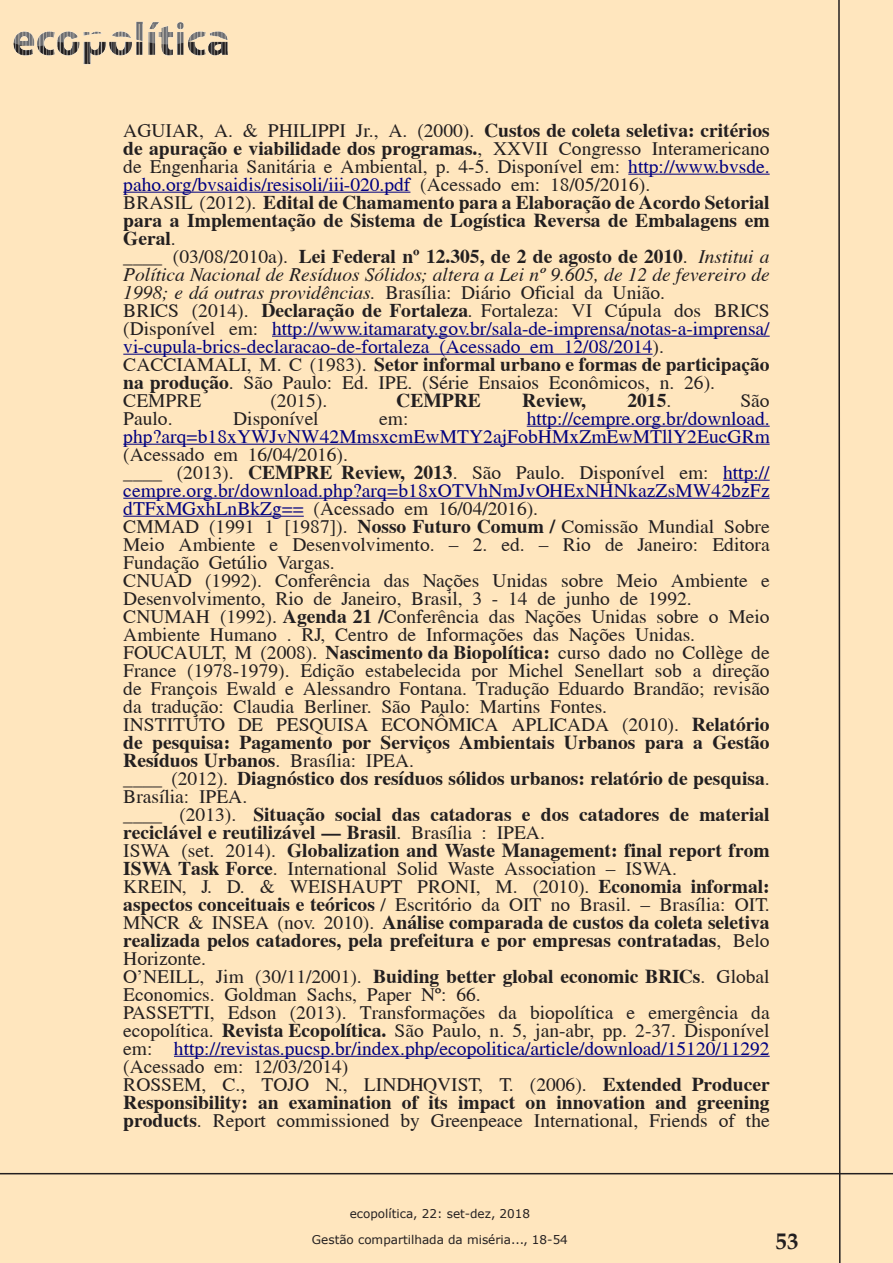
<style>
.page{position:relative;width:893px;height:1263px;background:#fff}
.page>*{position:absolute;margin:0;border:0;box-sizing:border-box;transform-origin:0 0}
.t1{font:700 22.5px "Book Antiqua";color:#231f20}
._6_bibliografia_corp{font:19.5px/18px "Cardiff";color:#231f20;text-align:justify}
._6_bibliografia_corp-2{font:700 19.5px/18px "Cardiff";color:#231f20;text-align:justify}
._6_bibliografia_corp-3{font:19.5px/18px "Cardiff";color:#000080;text-align:justify}
._6_bibliografia_corp-4{font:italic 19.5px/18px "Cardiff";color:#231f20;text-align:justify}
.t2{font:12px/25.7px "Verdana";color:#231f20;text-align:center}
.s1{font-weight:700}
.s2{color:#000080}
.s3{font-weight:400}
.s4{font-style:normal}
.s5{font-weight:700;font-style:normal}
.s6{color:#231f20}
.s7{font-weight:700;color:#231f20}
.s8{font-style:italic;color:#231f20}
</style>
<div class="page">
<img style="left:12px;top:17px;width:219px;height:51px">
<hr style="left:0;top:1173px;width:893px;height:1px;background:#231f20">
<svg style="left:837px;top:0;width:4px;height:1263px"></svg>
<hr style="left:628px;top:174px;width:142px;height:1px;background:#000080">
<hr style="left:123px;top:192px;width:287px;height:1px;background:#000080">
<hr style="left:272px;top:336px;width:498px;height:1px;background:#000080">
<hr style="left:123px;top:354px;width:530px;height:1px;background:#000080">
<hr style="left:527px;top:426px;width:243px;height:1px;background:#000080">
<hr style="left:123px;top:444px;width:647px;height:1px;background:#000080">
<hr style="left:723px;top:480px;width:47px;height:1px;background:#000080">
<hr style="left:123px;top:498px;width:647px;height:1px;background:#000080">
<hr style="left:123px;top:516px;width:181px;height:1px;background:#000080">
<hr style="left:174px;top:1056px;width:596px;height:1px;background:#000080">
<p class="_6_bibliografia_corp" style="left:123px;top:121px;width:648px">AGUIAR, A. &amp; PHILIPPI Jr., A. (2000). <span class="s1">Custos de coleta seletiva: critérios de apuração e viabilidade dos programas.</span>, XXVII Congresso Interamericano de Engenharia Sanitária e Ambiental, p. 4-5. Disponível em: <span class="s2">http://www.bvsde. paho.org/bvsaidis/resisoli/iii-020.pdf</span> (Acessado em: 18/05/2016).</p>
<p class="_6_bibliografia_corp-2" style="left:123px;top:193px;width:648px"><span class="s3">BRASIL (2012).</span> Edital de Chamamento para a Elaboração de Acordo Setorial para a Implementação de Sistema de Logística Reversa de Embalagens em Geral<span class="s3">.</span></p>
<p class="_6_bibliografia_corp-4" style="left:123px;top:247px;width:648px"><span class="s4">____ (03/08/2010a).</span> <span class="s5">Lei Federal nº 12.305, de 2 de agosto de 2010</span><span class="s4">.</span> Institui a Política Nacional de Resíduos Sólidos; altera a Lei nº 9.605, de 12 de fevereiro de 1998; e dá outras providências. <span class="s4">Brasília: Diário Oficial da União.</span></p>
<p class="_6_bibliografia_corp-3" style="left:123px;top:301px;width:648px"><span class="s6">BRICS (2014).</span> <span class="s7">Declaração de Fortaleza</span><span class="s8">.</span> <span class="s6">Fortaleza: VI Cúpula dos BRICS (Disponível em:</span> http://www.itamaraty.gov.br/sala-de-imprensa/notas-a-imprensa/ vi-cupula-brics-declaracao-de-fortaleza (Acessado em 12/08/2014<span class="s6">).</span></p>
<p class="_6_bibliografia_corp" style="left:123px;top:355px;width:648px">CACCIAMALI, M. C (1983). <span class="s1">Setor informal urbano e formas de participação na produção</span>. São Paulo: Ed. IPE. (Série Ensaios Econômicos, n. 26).</p>
<p class="_6_bibliografia_corp" style="left:123px;top:391px;width:80px">CEMPRE</p>
<p class="_6_bibliografia_corp" style="left:270px;top:391px;width:58px">(2015).</p>
<p class="_6_bibliografia_corp-2" style="left:396px;top:391px;width:86px">CEMPRE</p>
<p class="_6_bibliografia_corp-2" style="left:522px;top:391px;width:65px">Review,</p>
<p class="_6_bibliografia_corp-2" style="left:627px;top:391px;width:45px">2015<span class="s3">.</span></p>
<p class="_6_bibliografia_corp" style="left:740px;top:391px;width:31px">São</p>
<p class="_6_bibliografia_corp" style="left:123px;top:409px;width:51px">Paulo.</p>
<p class="_6_bibliografia_corp" style="left:233px;top:409px;width:87px">Disponível</p>
<p class="_6_bibliografia_corp" style="left:379px;top:409px;width:31px">em:</p>
<p class="_6_bibliografia_corp-3" style="left:123px;top:409px;width:648px;text-indent:403px">http://cempre.org.br/download. php?arq=b18xYWJvNW42MmsxcmEwMTY2ajFobHMxZmEwMTllY2EucGRm <span class="s6">(Acessado em 16/04/2016).</span></p>
<p class="_6_bibliografia_corp-3" style="left:123px;top:463px;width:648px"><span class="s6">____ (2013).</span> <span class="s7">CEMPRE Review, 2013</span><span class="s6">. São Paulo. Disponível em:</span> http:// cempre.org.br/download.php?arq=b18xOTVhNmJvOHExNHNkazZsMW42bzFz dTFxMGxhLnBkZg== <span class="s6">(Acessado em 16/04/2016).</span></p>
<p class="_6_bibliografia_corp" style="left:123px;top:517px;width:648px">CMMAD (1991 1 [1987]). <span class="s1">Nosso Futuro Comum /</span> Comissão Mundial Sobre Meio Ambiente e Desenvolvimento. – 2. ed. – Rio de Janeiro: Editora Fundação Getúlio Vargas.</p>
<p class="_6_bibliografia_corp" style="left:123px;top:571px;width:648px">CNUAD (1992). Conferência das Nações Unidas sobre Meio Ambiente e<br>Desenvolvimento, Rio de Janeiro, Brasil, 3 - 14 de junho de 1992.</p>
<p class="_6_bibliografia_corp" style="left:123px;top:607px;width:648px">CNUMAH (1992). <span class="s1">Agenda 21 /</span>Conferência das Nações Unidas sobre o Meio<br>Ambiente Humano . RJ, Centro de Informações das Nações Unidas.</p>
<p class="_6_bibliografia_corp" style="left:123px;top:643px;width:648px">FOUCAULT, M (2008). <span class="s1">Nascimento da Biopolítica:</span> curso dado no Collège de France (1978-1979). Edição estabelecida por Michel Senellart sob a direção de François Ewald e Alessandro Fontana. Tradução Eduardo Brandão; revisão da tradução: Claudia Berliner. São Paulo: Martins Fontes.</p>
<p class="_6_bibliografia_corp-2" style="left:123px;top:715px;width:648px"><span class="s3">INSTITUTO DE PESQUISA ECONÔMICA APLICADA (2010).</span> Relatório de pesquisa: Pagamento por Serviços Ambientais Urbanos para a Gestão Resíduos Urbanos<span class="s3">. Brasília: IPEA.</span></p>
<p class="_6_bibliografia_corp-2" style="left:123px;top:769px;width:648px"><span class="s3">____ (2012).</span> Diagnóstico dos resíduos sólidos urbanos: relatório de pesquisa<span class="s3">.<br>Brasília: IPEA.</span></p>
<p class="_6_bibliografia_corp-2" style="left:123px;top:805px;width:648px"><span class="s3">____ (2013).</span> Situação social das catadoras e dos catadores de material reciclável e reutilizável – Brasil<span class="s3">. Brasília : IPEA.</span></p>
<p class="_6_bibliografia_corp-2" style="left:123px;top:841px;width:648px"><span class="s3">ISWA (set. 2014).</span> Globalization and Waste Management: final report from<br>ISWA Task Force<span class="s3">. International Solid Waste Association – ISWA.</span></p>
<p class="_6_bibliografia_corp" style="left:123px;top:877px;width:648px">KREIN, J. D. &amp; WEISHAUPT PRONI, M. (2010). <span class="s1">Economia informal: aspectos conceituais e teóricos</span> / Escritório da OIT no Brasil. – Brasília: OIT.</p>
<p class="_6_bibliografia_corp-2" style="left:123px;top:913px;width:648px"><span class="s3">MNCR &amp; INSEA (nov. 2010).</span> Análise comparada de custos da coleta seletiva realizada pelos catadores, pela prefeitura e por empresas contratadas<span class="s3">, Belo Horizonte.</span></p>
<p class="_6_bibliografia_corp" style="left:123px;top:967px;width:648px">O’NEILL, Jim (30/11/2001). <span class="s1">Buiding better global economic BRICs</span>. Global<br>Economics. Goldman Sachs, Paper Nº: 66.</p>
<p class="_6_bibliografia_corp" style="left:123px;top:1003px;width:648px">PASSETTI, Edson (2013). Transformações da biopolítica e emergência da ecopolítica. <span class="s1">Revista Ecopolítica.</span> São Paulo, n. 5, jan-abr, pp. 2-37. Disponível em: <span class="s2">http://revistas.pucsp.br/index.php/ecopolitica/article/download/15120/11292 </span>(Acessado em: 12/03/2014)</p>
<p class="_6_bibliografia_corp" style="left:123px;top:1075px;width:648px">ROSSEM, C., TOJO N., LINDHQVIST, T. (2006). <span class="s1">Extended Producer Responsibility: an examination of its impact on innovation and greening products</span>. Report commissioned by Greenpeace International, Friends of the</p>
<p class="t2" style="left:312px;top:1201px;width:257px">ecopolítica, 22: set-dez, 2018<br>Gestão compartilhada da miséria..., 18-54</p>
<p class="t1" style="left:776px;top:1226px;width:24px">53</p>
</div>
